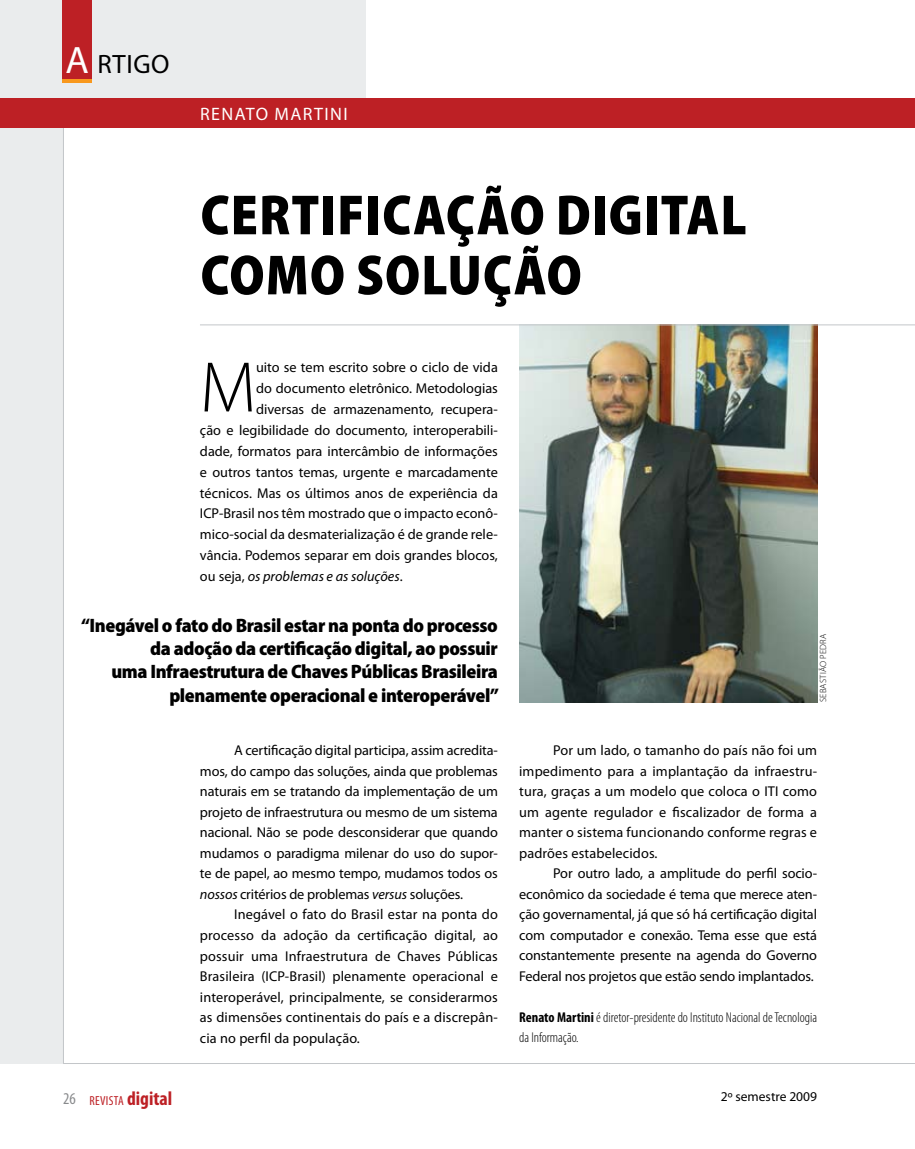
<style>
.page{position:relative;width:915px;height:1149px;background:#fff}
.page>*{position:absolute;margin:0;border:0;box-sizing:border-box;transform-origin:0 0}
.t1{font:300 72.15px "Myriad Pro";color:#000}
.t2{font:900 semi-condensed 57px/60px "Myriad Pro";letter-spacing:.02em;color:#000;scale:.94 1}
.t3{font:26.55px "Myriad Pro";color:#000}
.t4{font:900 semi-condensed 19.5px/23.4px "Myriad Pro";letter-spacing:-.02em;color:#000;text-align:right}
.t5{font:18px "Myriad Pro";color:#fff}
.t6{font:14.25px/20.5px "Myriad Pro";color:#000;text-align:justify}
.t7{font:300 condensed 14.25px/20.5px "Myriad Pro";color:#000}
.t8{font:italic 14.25px "Myriad Pro";color:#000}
.t9{font:13.5px "Myriad Pro";color:#000}
.t10{font:condensed 13.05px "Myriad Pro";letter-spacing:.02em;color:#bd2025}
.t11{font:300 9px "Myriad Pro";letter-spacing:.02em;color:#000}
.s1{font-size:38.25px;color:#fff}
.s2{font-style:normal}
.s3{font-style:italic}
.s4{font-size:16.5px;color:#888a8c}
.s5{font-weight:700;font-size:19.65px}
.s6{font-weight:700}
</style>
<div class="page">
<div style="left:0;top:0;width:365px;height:128px;background:#eaeced"></div>
<div style="left:0;top:0;width:64px;height:1063px;background:#eaeced"></div>
<hr style="left:63px;top:1062px;width:851px;height:1px;background:#c3c6c9">
<hr style="left:63px;top:127px;width:1px;height:935px;background:#c3c6c9">
<img style="left:519px;top:325px;width:297px;height:377px">
<hr style="left:200px;top:324px;width:714px;height:1px;background:#c3c6c9">
<svg style="left:62px;top:78px;width:30px;height:4px"></svg>
<div style="left:62px;top:0;width:30px;height:78px;background:#bd2025"></div>
<div style="left:0;top:98px;width:914px;height:30px;background:#bd2025"></div>
<h3 class="t3" style="left:66px;top:47px;width:76px"><span class="s1">A</span>rtigo</h3>
<p class="t5" style="left:200px;top:102px;width:12px">rena</p>
<p class="t5" style="left:246px;top:102px;width:87px">to martini</p>
<h2 class="t2" style="left:200px;top:186px;width:582px">Certificação Digital como solução</h2>
<h1 class="t1" style="left:200px;top:347px;width:49px">M</h1>
<p class="t6" style="left:256px;top:357px;width:243px">uito se tem escrito sobre o ciclo de vida</p>
<p class="t6" style="left:256px;top:378px;width:243px">do documento eletrônico. Metodologias</p>
<p class="t6" style="left:256px;top:398px;width:243px">diversas de armazenamento, recupera-</p>
<p class="t6" style="left:200px;top:419px;width:299px">ção e legibilidade do documento, interoperabili-</p>
<p class="t6" style="left:200px;top:440px;width:299px">dade, formatos para intercâmbio de informações</p>
<p class="t6" style="left:200px;top:461px;width:299px">e outros tantos temas, urgente e marcadamente</p>
<p class="t6" style="left:200px;top:482px;width:299px">técnicos. Mas os últimos anos de experiência da</p>
<p class="t6" style="left:200px;top:503px;width:299px">ICP-Brasil nos têm mostrado que o impacto econô-</p>
<p class="t6" style="left:200px;top:523px;width:299px">mico-social da desmaterialização é de grande rele-</p>
<p class="t6" style="left:200px;top:544px;width:299px">vância. Podemos separar em dois grandes blocos,</p>
<p class="t8" style="left:200px;top:567px;width:204px"><span class="s2">ou seja,</span> os problemas e as soluções<span class="s2">.</span></p>
<h3 class="t4" style="left:81px;top:613px;width:419px">“Inegável o fato do Brasil estar na ponta do processo da adoção da certificação digital, ao possuir<br>uma Infraestrutura de Chaves Públicas Brasileira plenamente operacional e interoperável”</h3>
<p class="t6" style="left:200px;top:740px;width:299px;text-indent:34px">A certificação digital participa, assim acredita&shy;mos, do campo das soluções, ainda que problemas naturais em se tratando da implementação de um projeto de infraestrutura ou mesmo de um sistema nacional. Não se pode desconsiderar que quando mudamos o paradigma milenar do uso do supor&shy;te de papel, ao mesmo tempo, mudamos todos os <span class="s3">nossos</span> critérios de problemas <span class="s3">versus</span> soluções.</p>
<p class="t6" style="left:200px;top:903px;width:299px;text-indent:34px">Inegável o fato do Brasil estar na ponta do processo da adoção da certificação digital, ao possuir uma Infraestrutura de Chaves Públicas Brasileira (ICP-Brasil) plenamente operacional e interoperável, principalmente, se considerarmos as dimensões continentais do país e a discrepân&shy;cia no perfil da população.</p>
<p class="t10" style="left:63px;top:1092px;width:111px"><span class="s4">26</span> REVISTA <span class="s5">digital</span></p>
<p class="t11" style="left:817px;top:701px;width:70px;rotate:-90deg">Sebastião Pedra</p>
<p class="t6" style="left:519px;top:739px;width:299px;text-indent:34px">Por um lado, o tamanho do país não foi um impedimento para a implantação da infraestru&shy;tura, graças a um modelo que coloca o ITI como um agente regulador e fiscalizador de forma a manter o sistema funcionando conforme regras e padrões estabelecidos.</p>
<p class="t6" style="left:519px;top:862px;width:299px;text-indent:34px">Por outro lado, a amplitude do perfil socio&shy;econômico da sociedade é tema que merece aten&shy;ção governamental, já que só há certificação digital com computador e conexão. Tema esse que está constantemente presente na agenda do Governo Federal nos projetos que estão sendo implantados.</p>
<p class="t7" style="left:519px;top:1006px;width:299px"><span class="s6">Renato Martini</span> é diretor-presidente do Instituto Nacional de Tecnologia da Informação.</p>
<p class="t9" style="left:720px;top:1087px;width:98px">2º semestre 2009</p>
</div>
